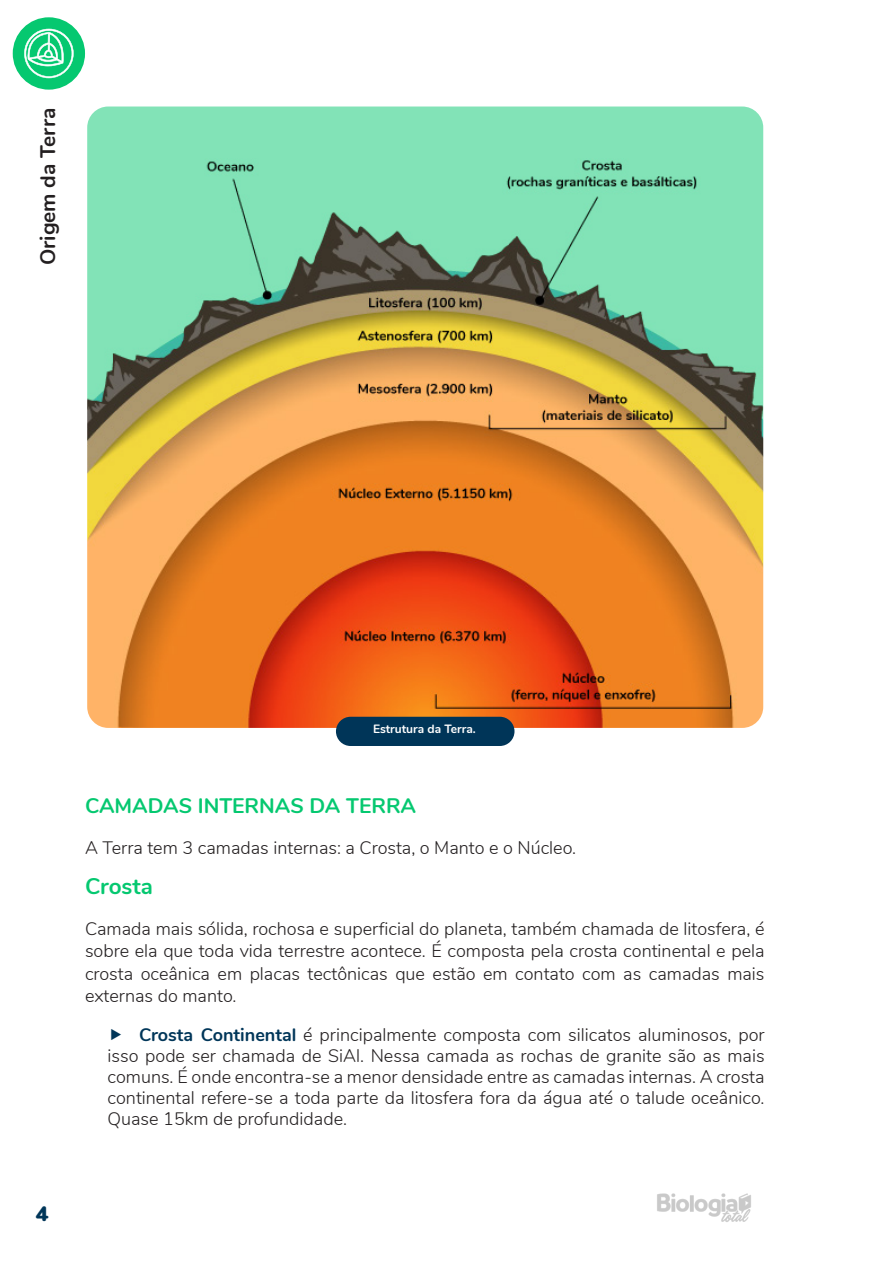
<style>
.page{position:relative;width:893px;height:1263px;background:#fff}
.page>*{position:absolute;margin:0;border:0;box-sizing:border-box;transform-origin:0 0}
.TÍTULO_PEQUENO_2{font:700 22.5px "Nunito";color:#05c870}
.TÍTULO_PEQUENO_1{font:700 21px "Nunito";color:#05c870}
.t1{font:700 21px "Nunito";color:#231f20}
.t2{font:900 21px "Nunito";color:#003659}
.TEXTO{font:300 18px/21px "Nunito";color:#231f20;text-align:justify}
.LEGENDA_IMG{font:700 12px "Nunito";color:#fff}
.s1{font-weight:700;color:#003659}
</style>
<div class="page">
<img style="left:657px;top:1193px;width:94px;height:29px">
<div style="left:13px;top:17px;width:72px;height:73px;background:#05c870;border-radius:50%"></div>
<svg style="left:24px;top:29px;width:50px;height:49px"></svg>
<img style="left:87px;top:106px;width:676px;height:622px">
<div style="left:336px;top:717px;width:178px;height:29px;background:#003558;border-radius:15px"></div>
<p class="t1" style="left:32px;top:265px;width:159px;rotate:-90deg">Origem da Terra</p>
<p class="t2" style="left:36px;top:1198px;width:14px">4</p>
<p class="LEGENDA_IMG" style="left:373px;top:720px;width:104px">Estrutura da Terra.</p>
<p class="TÍTULO_PEQUENO_1" style="left:85px;top:790px;width:332px">CAMADAS INTERNAS DA TERRA</p>
<p class="TEXTO" style="left:85px;top:836px;width:493px">A Terra tem 3 camadas internas: a Crosta, o Manto e o Núcleo.</p>
<p class="TÍTULO_PEQUENO_2" style="left:85px;top:870px;width:69px">Crosta</p>
<p class="TEXTO" style="left:85px;top:916px;width:681px;line-height:22.5px">Camada mais sólida, rochosa e superficial do planeta, também chamada de litosfera, é sobre ela que toda vida terrestre acontece. É composta pela crosta continental e pela crosta oceânica em placas tectônicas que estão em contato com as camadas mais externas do manto.</p>
<p class="TEXTO" style="left:108px;top:1023px;width:659px;text-indent:32px"><span class="s1">Crosta Continental</span> é principalmente composta com silicatos aluminosos, por isso pode ser chamada de SiAl. Nessa camada as rochas de granite são as mais comuns. É onde encontra-se a menor densidade entre as camadas internas. A crosta continental refere-se a toda parte da litosfera fora da água até o talude oceânico.<br>Quase 15km de profundidade.</p>
</div>
